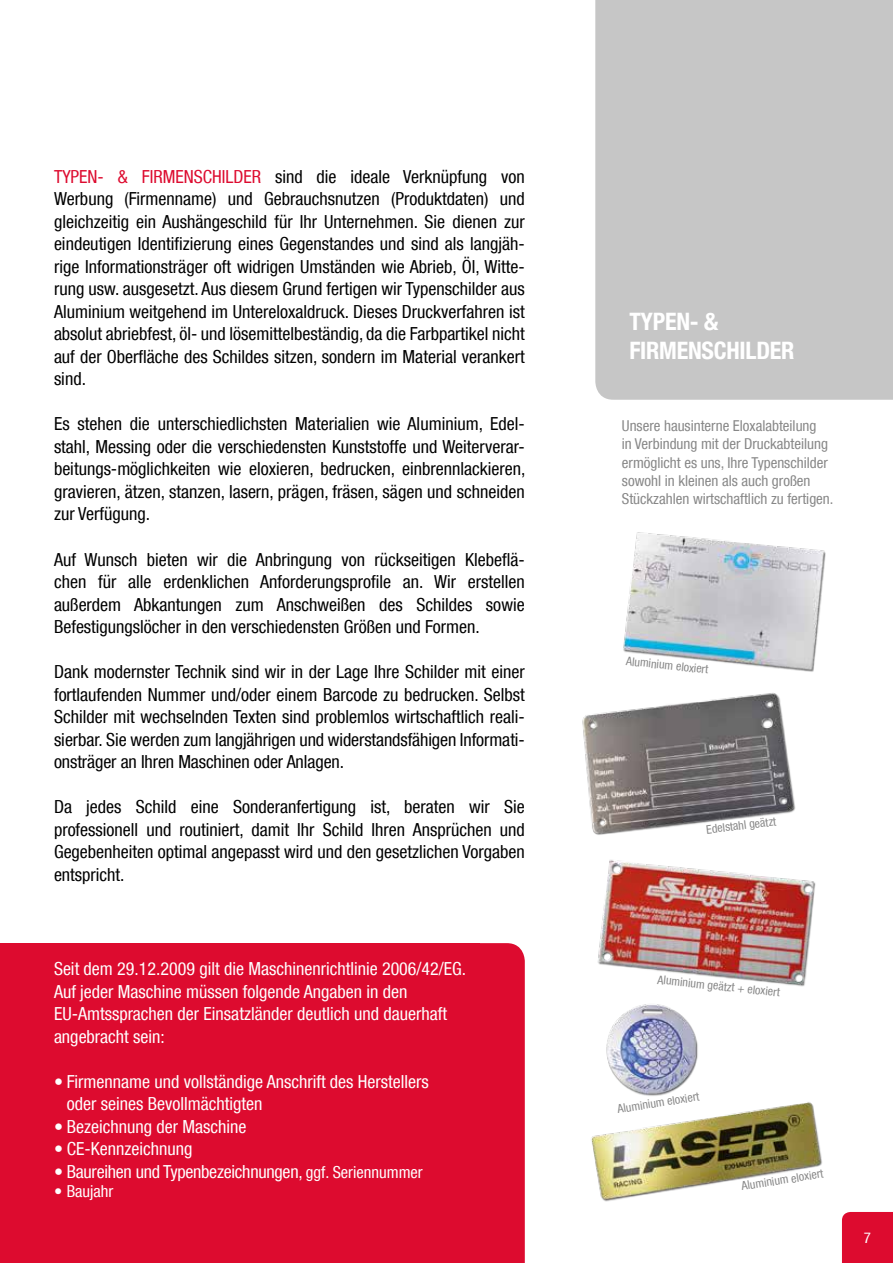
<style>
.page{position:relative;width:893px;height:1263px;background:#fff}
.page>*{position:absolute;margin:0;border:0;box-sizing:border-box;transform-origin:0 0}
.t1{font:700 condensed 24px/28.8px "Helvetica Neue LT Com";letter-spacing:-.01em;color:#fff}
.t2{font:condensed 18px/22.5px "Helvetica Neue LT Com";color:#000;text-align:justify}
.t3{font:condensed 18px/22.5px "Helvetica Neue LT Com";color:#fff}
.t4{font:condensed 16.5px "Helvetica Neue LT Com";color:#fff}
.t5{font:condensed 15px/18px "Helvetica Neue LT Com";color:#878787}
.t6{font:condensed 15px "Helvetica Neue LT Com";color:#fff}
.t7{font:condensed 12px "Helvetica Neue LT Com";color:#878787}
.s1{color:#dd0b2f}
.s2{font-size:16.5px}
</style>
<div class="page">
<img style="left:582px;top:532px;width:244px;height:670px">
<div style="left:842px;top:1212px;width:51px;height:51px;background:#dd0b2f"></div>
<div style="left:595px;top:0;width:298px;height:400px;background:#c6c6c6"></div>
<div style="left:0;top:943px;width:525px;height:320px;background:#dd0b2f"></div>
<p class="t2" style="left:54px;top:165px;width:472px"><span class="s1">TYPEN- &amp; FIRMENSCHILDER</span> sind die ideale Verknüpfung von Werbung (Firmenname) und Gebrauchsnutzen (Produktdaten) und gleichzeitig ein Aushängeschild für Ihr Unternehmen. Sie dienen zur eindeutigen Identifizierung eines Gegenstandes und sind als langjäh&shy;rige Informationsträger oft widrigen Umständen wie Abrieb, Öl, Witte&shy;rung usw. ausgesetzt. Aus diesem Grund fertigen wir Typenschilder aus Aluminium weitgehend im Untereloxaldruck. Dieses Druckverfahren ist absolut abriebfest, öl- und lösemittelbeständig, da die Farbpartikel nicht auf der Oberfläche des Schildes sitzen, sondern im Material verankert sind.</p>
<p class="t2" style="left:54px;top:413px;width:473px">Es stehen die unterschiedlichsten Materialien wie Aluminium, Edel&shy;stahl, Messing oder die verschiedensten Kunststoffe und Weiterverar&shy;beitungs-möglichkeiten wie eloxieren, bedrucken, einbrennlackieren, gravieren, ätzen, stanzen, lasern, prägen, fräsen, sägen und schneiden zur Verfügung.</p>
<p class="t2" style="left:54px;top:548px;width:472px">Auf Wunsch bieten wir die Anbringung von rückseitigen Klebeflä&shy;chen für alle erdenklichen Anforderungsprofile an. Wir erstellen außerdem Abkantungen zum Anschweißen des Schildes sowie Befestigungslöcher in den verschiedensten Größen und Formen.</p>
<p class="t2" style="left:54px;top:660px;width:472px">Dank modernster Technik sind wir in der Lage Ihre Schilder mit einer fortlaufenden Nummer und/oder einem Barcode zu bedrucken. Selbst Schilder mit wechselnden Texten sind problemlos wirtschaftlich reali&shy;sierbar. Sie werden zum langjährigen und widerstandsfähigen Informati&shy;onsträger an Ihren Maschinen oder Anlagen.</p>
<p class="t2" style="left:54px;top:795px;width:472px">Da jedes Schild eine Sonderanfertigung ist, beraten wir Sie professionell und routiniert, damit Ihr Schild Ihren Ansprüchen und Gegebenheiten optimal angepasst wird und den gesetzlichen Vorgaben entspricht.</p>
<p class="t3" style="left:54px;top:957px;width:414px">Seit dem 29.12.2009 gilt die Maschinenrichtlinie 2006/42/EG.<br>Auf jeder Maschine müssen folgende Angaben in den EU-Amtssprachen der Einsatzländer deutlich und dauerhaft angebracht sein:</p>
<p class="t3" style="left:67px;top:1070px;width:364px;text-indent:-13px">• Firmenname und vollständige Anschrift des Herstellers oder seines Bevollmächtigten</p>
<p class="t3" style="left:54px;top:1115px;width:194px">• Bezeichnung der Maschine</p>
<p class="t3" style="left:54px;top:1137px;width:140px">• CE-Kennzeichnung</p>
<p class="t3" style="left:54px;top:1160px;width:370px">• Baureihen und Typenbezeichnungen, <span class="s2">ggf. Seriennummer</span></p>
<p class="t4" style="left:54px;top:1182px;width:61px">• Baujahr</p>
<h1 class="t1" style="left:629px;top:307px;width:167px">TYPEN- &amp;<br>FIRMENSCHILDER</h1>
<p class="t5" style="left:622px;top:417px;width:213px">Unsere hausinterne Eloxalabteilung<br>in Verbindung mit der Druckabteilung ermöglicht es uns, Ihre Typenschilder sowohl in kleinen als auch großen Stückzahlen wirtschaftlich zu fertigen.</p>
<p class="t7" style="left:627px;top:654px;width:84px;rotate:6deg">Aluminium eloxiert</p>
<p class="t7" style="left:705px;top:822px;width:72px;rotate:-7deg">Edelstahl geätzt</p>
<p class="t7" style="left:658px;top:972px;width:124px;rotate:6deg">Aluminium geätzt + eloxiert</p>
<p class="t7" style="left:616px;top:1102px;width:84px;rotate:-9deg">Aluminium eloxiert</p>
<p class="t7" style="left:740px;top:1179px;width:84px;rotate:-9deg">Aluminium eloxiert</p>
<p class="t6" style="left:864px;top:1229px;width:9px">7</p>
</div>
